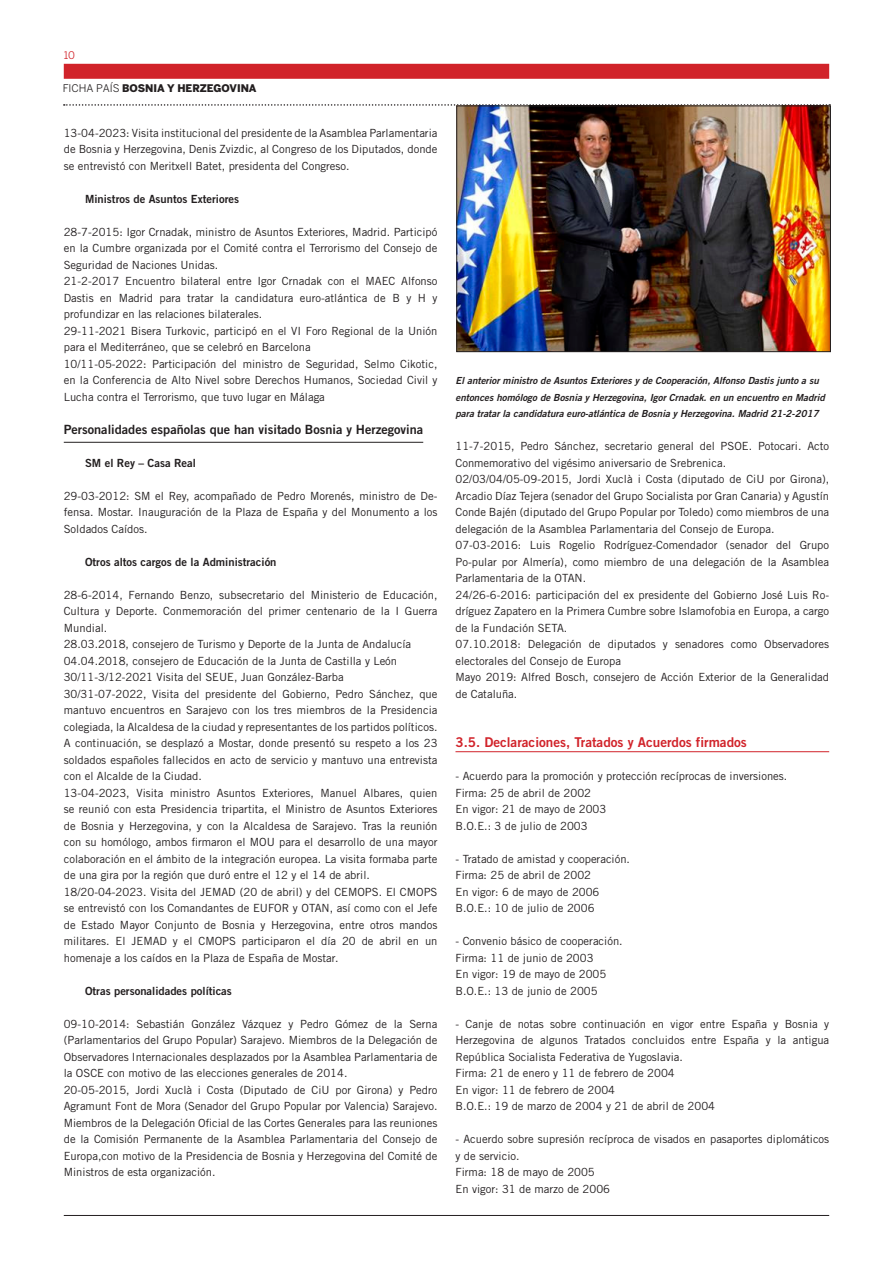
<style>
.page{position:relative;width:893px;height:1263px;background:#fff}
.page>*{position:absolute;margin:0;border:0;box-sizing:border-box;transform-origin:0 0}
.TITULO_2º_NIVEL{font:13.5px "Trade Gothic LT Std Bd 2";color:#d1232a}
.TITULO_3º_NIVEL{font:12.75px "Trade Gothic LT Std Bd 2";color:#231f20}
.TEXTO_NORMAL{font:11.25px/16.5px "Trade Gothic LT Std";color:#231f20;text-align:justify}
.TITULO_4º_NIVEL{font:11.25px "Trade Gothic LT Std Bd 2";color:#231f20}
.t1{font:900 10.5px "Benton Sans";color:#231f20}
.t2{font:10.5px "Benton Sans";color:#d1232a}
.TEXTO_PIE_DE_FOTO{font:9.75px/16.5px "Trade Gothic LT Std Bd 2 Obl";color:#231f20}
.s1{font-weight:400}
</style>
<div class="page">
<div style="left:64px;top:64px;width:765px;height:15px;background:#d1232a"></div>
<hr style="left:64px;top:1215px;width:765px;height:1px;background:#231f20">
<svg style="left:64px;top:104px;width:766px;height:2px"></svg>
<hr style="left:64px;top:442px;width:359px;height:1px;background:#231f20">
<hr style="left:455px;top:751px;width:374px;height:1px;background:#d1232a">
<img style="left:458px;top:108px;width:371px;height:242px">
<div style="left:456px;top:106px;width:375px;height:246px;border:1px solid #231f20"></div>
<p class="t2" style="left:64px;top:49px;width:13px">10</p>
<p class="t1" style="left:63px;top:82px;width:195px"><span class="s1">FICHA PAÍS</span> BOSNIA Y HERZEGOVINA</p>
<p class="TEXTO_NORMAL" style="left:64px;top:124px;width:375px">13-04-2023: Visita institucional del presidente de la Asamblea Parlamentaria de Bosnia y Herzegovina, Denis Zvizdic, al Congreso de los Diputados, donde se entrevistó con Meritxell Batet, presidenta del Congreso.</p>
<p class="TITULO_4º_NIVEL" style="left:85px;top:192px;width:156px">Ministros de Asuntos Exteriores</p>
<p class="TEXTO_NORMAL" style="left:64px;top:223px;width:375px">28-7-2015: Igor Crnadak, ministro de Asuntos Exteriores, Madrid. Participó en la Cumbre organizada por el Comité contra el Terrorismo del Consejo de Seguridad de Naciones Unidas.</p>
<p class="TEXTO_NORMAL" style="left:64px;top:273px;width:375px">21-2-2017 Encuentro bilateral entre Igor Crnadak con el MAEC Alfonso Dastis en Madrid para tratar la candidatura euro-atlántica de B y H y profundizar en las relaciones bilaterales.</p>
<p class="TEXTO_NORMAL" style="left:64px;top:322px;width:375px">29-11-2021 Bisera Turkovic, participó en el VI Foro Regional de la Unión para el Mediterráneo, que se celebró en Barcelona</p>
<p class="TEXTO_NORMAL" style="left:64px;top:355px;width:375px">10/11-05-2022: Participación del ministro de Seguridad, Selmo Cikotic, en la Conferencia de Alto Nivel sobre Derechos Humanos, Sociedad Civil y Lucha contra el Terrorismo, que tuvo lugar en Málaga</p>
<p class="TITULO_3º_NIVEL" style="left:64px;top:421px;width:361px">Personalidades españolas que han visitado Bosnia y Herzegovina</p>
<p class="TITULO_4º_NIVEL" style="left:85px;top:456px;width:112px">SM el Rey – Casa Real</p>
<p class="TEXTO_NORMAL" style="left:64px;top:487px;width:375px">29-03-2012: SM el Rey, acompañado de Pedro Morenés, ministro de De&shy;fensa. Mostar. Inauguración de la Plaza de España y del Monumento a los Soldados Caídos.</p>
<p class="TITULO_4º_NIVEL" style="left:85px;top:555px;width:193px">Otros altos cargos de la Administración</p>
<p class="TEXTO_NORMAL" style="left:64px;top:586px;width:375px">28-6-2014, Fernando Benzo, subsecretario del Ministerio de Educación, Cultura y Deporte. Conmemoración del primer centenario de la I Guerra Mundial.</p>
<p class="TEXTO_NORMAL" style="left:64px;top:636px;width:349px">28.03.2018, consejero de Turismo y Deporte de la Junta de Andalucía</p>
<p class="TEXTO_NORMAL" style="left:64px;top:652px;width:335px">04.04.2018, consejero de Educación de la Junta de Castilla y León</p>
<p class="TEXTO_NORMAL" style="left:64px;top:669px;width:281px">30/11-3/12-2021 Visita del SEUE, Juan González-Barba</p>
<p class="TEXTO_NORMAL" style="left:64px;top:685px;width:375px">30/31-07-2022, Visita del presidente del Gobierno, Pedro Sánchez, que mantuvo encuentros en Sarajevo con los tres miembros de la Presidencia colegiada, la Alcaldesa de la ciudad y representantes de los partidos políticos.<br>A continuación, se desplazó a Mostar, donde presentó su respeto a los 23 soldados españoles fallecidos en acto de servicio y mantuvo una entrevista con el Alcalde de la Ciudad.</p>
<p class="TEXTO_NORMAL" style="left:64px;top:784px;width:375px">13-04-2023, Visita ministro Asuntos Exteriores, Manuel Albares, quien se reunió con esta Presidencia tripartita, el Ministro de Asuntos Exteriores de Bosnia y Herzegovina, y con la Alcaldesa de Sarajevo. Tras la reunión con su homólogo, ambos firmaron el MOU para el desarrollo de una mayor colaboración en el ámbito de la integración europea. La visita formaba parte de una gira por la región que duró entre el 12 y el 14 de abril.</p>
<p class="TEXTO_NORMAL" style="left:64px;top:883px;width:375px">18/20-04-2023. Visita del JEMAD (20 de abril) y del CEMOPS. El CMOPS se entrevistó con los Comandantes de EUFOR y OTAN, así como con el Jefe de Estado Mayor Conjunto de Bosnia y Herzegovina, entre otros mandos militares. El JEMAD y el CMOPS participaron el día 20 de abril en un homenaje a los caídos en la Plaza de España de Mostar.</p>
<p class="TITULO_4º_NIVEL" style="left:85px;top:984px;width:148px">Otras personalidades políticas</p>
<p class="TEXTO_NORMAL" style="left:64px;top:1015px;width:375px">09-10-2014: Sebastián González Vázquez y Pedro Gómez de la Serna (Parlamentarios del Grupo Popular) Sarajevo. Miembros de la Delegación de Observadores Internacionales desplazados por la Asamblea Parlamentaria de la OSCE con motivo de las elecciones generales de 2014.</p>
<p class="TEXTO_NORMAL" style="left:64px;top:1081px;width:375px">20-05-2015, Jordi Xuclà i Costa (Diputado de CiU por Girona) y Pedro Agramunt Font de Mora (Senador del Grupo Popular por Valencia) Sarajevo.<br>Miembros de la Delegación Oficial de las Cortes Generales para las reuniones de la Comisión Permanente de la Asamblea Parlamentaria del Consejo de Europa,con motivo de la Presidencia de Bosnia y Herzegovina del Comité de Ministros de esta organización.</p>
<p class="TEXTO_PIE_DE_FOTO" style="left:455px;top:372px;width:371px">El anterior ministro de Asuntos Exteriores y de Cooperación, Alfonso Dastis junto a su entonces homólogo de Bosnia y Herzegovina, Igor Crnadak. en un encuentro en Madrid para tratar la candidatura euro-atlántica de Bosnia y Herzegovina. Madrid 21-2-2017</p>
<p class="TEXTO_NORMAL" style="left:455px;top:438px;width:375px">11-7-2015, Pedro Sánchez, secretario general del PSOE. Potocari. Acto<br>Conmemorativo del vigésimo aniversario de Srebrenica.</p>
<p class="TEXTO_NORMAL" style="left:455px;top:471px;width:375px">02/03/04/05-09-2015, Jordi Xuclà i Costa (diputado de CiU por Girona), Arcadio Díaz Tejera (senador del Grupo Socialista por Gran Canaria) y Agustín Conde Bajén (diputado del Grupo Popular por Toledo) como miembros de una delegación de la Asamblea Parlamentaria del Consejo de Europa.</p>
<p class="TEXTO_NORMAL" style="left:455px;top:537px;width:375px">07-03-2016: Luis Rogelio Rodríguez-Comendador (senador del Grupo Po-pular por Almería), como miembro de una delegación de la Asamblea Parlamentaria de la OTAN.</p>
<p class="TEXTO_NORMAL" style="left:455px;top:586px;width:375px">24/26-6-2016: participación del ex presidente del Gobierno José Luis Ro&shy;dríguez Zapatero en la Primera Cumbre sobre Islamofobia en Europa, a cargo de la Fundación SETA.</p>
<p class="TEXTO_NORMAL" style="left:455px;top:636px;width:375px">07.10.2018: Delegación de diputados y senadores como Observadores electorales del Consejo de Europa</p>
<p class="TEXTO_NORMAL" style="left:455px;top:669px;width:375px">Mayo 2019: Alfred Bosch, consejero de Acción Exterior de la Generalidad de Cataluña.</p>
<p class="TITULO_2º_NIVEL" style="left:455px;top:734px;width:293px">3.5. Declaraciones, Tratados y Acuerdos firmados</p>
<p class="TEXTO_NORMAL" style="left:455px;top:768px;width:333px">- Acuerdo para la promoción y protección recíprocas de inversiones.</p>
<p class="TEXTO_NORMAL" style="left:455px;top:784px;width:137px">Firma: 25 de abril de 2002</p>
<p class="TEXTO_NORMAL" style="left:455px;top:801px;width:152px">En vigor: 21 de mayo de 2003</p>
<p class="TEXTO_NORMAL" style="left:455px;top:817px;width:134px">B.O.E.: 3 de julio de 2003</p>
<p class="TEXTO_NORMAL" style="left:455px;top:850px;width:176px">- Tratado de amistad y cooperación.</p>
<p class="TEXTO_NORMAL" style="left:455px;top:867px;width:137px">Firma: 25 de abril de 2002</p>
<p class="TEXTO_NORMAL" style="left:455px;top:883px;width:146px">En vigor: 6 de mayo de 2006</p>
<p class="TEXTO_NORMAL" style="left:455px;top:900px;width:141px">B.O.E.: 10 de julio de 2006</p>
<p class="TEXTO_NORMAL" style="left:455px;top:933px;width:169px">- Convenio básico de cooperación.</p>
<p class="TEXTO_NORMAL" style="left:455px;top:949px;width:140px">Firma: 11 de junio de 2003</p>
<p class="TEXTO_NORMAL" style="left:455px;top:966px;width:152px">En vigor: 19 de mayo de 2005</p>
<p class="TEXTO_NORMAL" style="left:455px;top:982px;width:144px">B.O.E.: 13 de junio de 2005</p>
<p class="TEXTO_NORMAL" style="left:455px;top:1015px;width:375px">- Canje de notas sobre continuación en vigor entre España y Bosnia y Herzegovina de algunos Tratados concluidos entre España y la antigua República Socialista Federativa de Yugoslavia.</p>
<p class="TEXTO_NORMAL" style="left:455px;top:1065px;width:221px">Firma: 21 de enero y 11 de febrero de 2004</p>
<p class="TEXTO_NORMAL" style="left:455px;top:1081px;width:161px">En vigor: 11 de febrero de 2004</p>
<p class="TEXTO_NORMAL" style="left:455px;top:1098px;width:261px">B.O.E.: 19 de marzo de 2004 y 21 de abril de 2004</p>
<p class="TEXTO_NORMAL" style="left:455px;top:1131px;width:375px">- Acuerdo sobre supresión recíproca de visados en pasaportes diplomáticos y de servicio.</p>
<p class="TEXTO_NORMAL" style="left:455px;top:1164px;width:141px">Firma: 18 de mayo de 2005</p>
<p class="TEXTO_NORMAL" style="left:455px;top:1180px;width:156px">En vigor: 31 de marzo de 2006</p>
</div>
